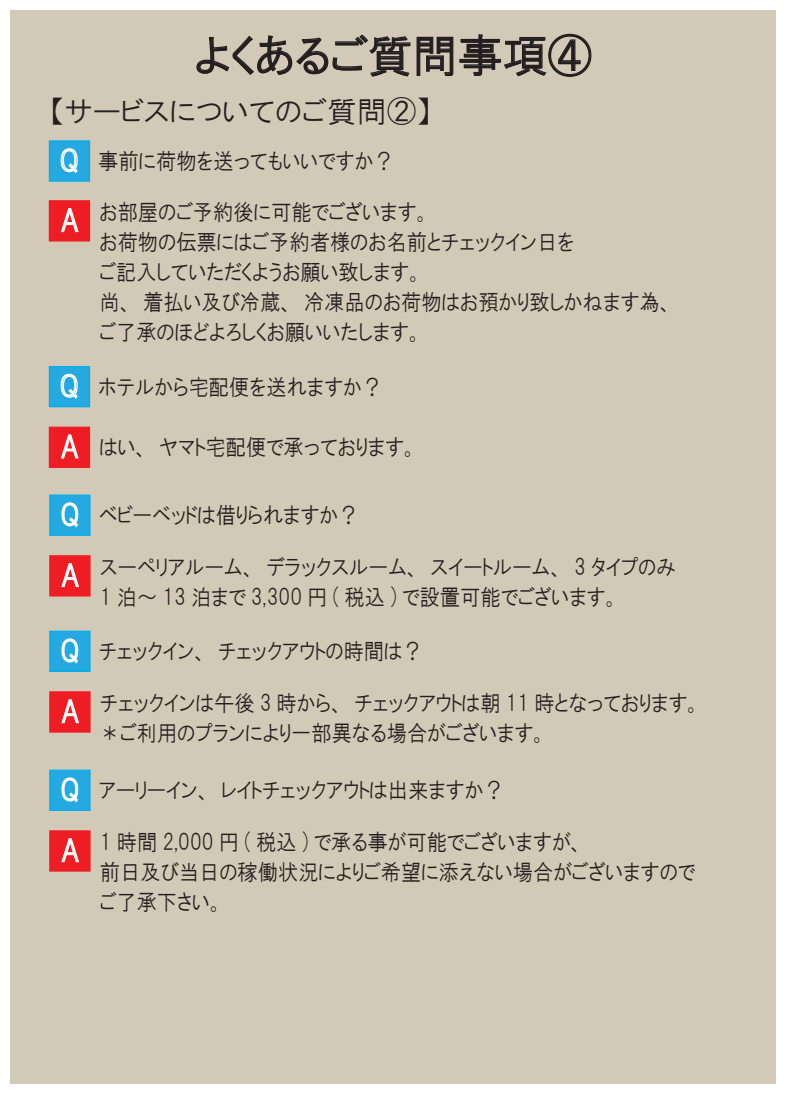
<style>
.page{position:relative;width:787px;height:1095px;background:#fff}
.page>*{position:absolute;margin:0;border:0;box-sizing:border-box;transform-origin:0 0}
.t1{font:45px "HGP Gothic M";color:#231f20}
.t2{font:30px "HGP Gothic M";color:#231f20}
.t3{font:22.5px/30px "HGP Gothic M";color:#231f20;scale:.9 1}
.s1{font-size:30px;color:#fff}
</style>
<div class="page">
<div style="left:11px;top:11px;width:765px;height:1073px;background:#d3c9b7"></div>
<svg style="left:196px;top:33px;width:396px;height:44px"></svg>
<div style="left:49px;top:140px;width:41px;height:42px;background:#24aae1;border:1px solid #00aeef"></div>
<svg style="left:61px;top:148px;width:17px;height:26px"></svg>
<div style="left:49px;top:200px;width:41px;height:42px;background:#ee1d23;border:1px solid #ee1d23"></div>
<svg style="left:61px;top:208px;width:18px;height:25px"></svg>
<div style="left:49px;top:366px;width:41px;height:41px;background:#24aae1;border:1px solid #00aeef"></div>
<svg style="left:61px;top:373px;width:17px;height:26px"></svg>
<div style="left:49px;top:427px;width:41px;height:41px;background:#ee1d23"></div>
<svg style="left:61px;top:434px;width:18px;height:25px"></svg>
<div style="left:49px;top:494px;width:42px;height:42px;background:#24aae1;border:1px solid #00aeef"></div>
<svg style="left:61px;top:502px;width:18px;height:26px"></svg>
<div style="left:49px;top:555px;width:42px;height:41px;background:#ee1d23;border:1px solid #ee1d23"></div>
<svg style="left:61px;top:563px;width:18px;height:25px"></svg>
<div style="left:49px;top:631px;width:42px;height:41px;background:#24aae1;border:1px solid #00aeef"></div>
<svg style="left:61px;top:638px;width:18px;height:26px"></svg>
<div style="left:49px;top:691px;width:42px;height:42px;background:#ee1d23;border:1px solid #ee1d23"></div>
<svg style="left:61px;top:699px;width:18px;height:25px"></svg>
<div style="left:49px;top:770px;width:42px;height:41px;background:#24aae1;border:1px solid #00aeef"></div>
<svg style="left:61px;top:777px;width:18px;height:26px"></svg>
<div style="left:49px;top:830px;width:42px;height:42px;background:#ee1d23;border:1px solid #ee1d23"></div>
<svg style="left:61px;top:838px;width:18px;height:25px"></svg>
<h1 class="t1" style="left:194px;top:33px;width:399px">よくあるご質問事項④</h1>
<h2 class="t2" style="left:49px;top:96px;width:384px">【サービスについてのご質問②】</h2>
<p class="t3" style="left:60px;top:146px;width:373px"><span class="s1">Q</span> 事前に荷物を送ってもいいですか？</p>
<p class="t3" style="left:99px;top:197px;width:639px;text-indent:-40px"><span class="s1">A</span> お部屋のご予約後に可能でございます。<br>お荷物の伝票にはご予約者様のお名前とチェックイン日を<br>ご記入していただくようお願い致します。<br>尚、着払い及び冷蔵、冷凍品のお荷物はお預かり致しかねます為、ご了承のほどよろしくお願いいたします。</p>
<p class="t3" style="left:60px;top:372px;width:360px"><span class="s1">Q</span> ホテルから宅配便を送れますか？</p>
<p class="t3" style="left:60px;top:432px;width:399px"><span class="s1">A</span> はい、ヤマト宅配便で承っております。</p>
<p class="t3" style="left:60px;top:500px;width:333px"><span class="s1">Q</span> ベビーベッドは借りられますか？</p>
<p class="t3" style="left:100px;top:552px;width:641px;text-indent:-40px"><span class="s1">A</span> スーペリアルーム、デラックスルーム、スイートルーム、 3 タイプのみ<br>1 泊～ 13 泊まで 3,300 円 ( 税込 ) で設置可能でございます。</p>
<p class="t3" style="left:60px;top:636px;width:404px"><span class="s1">Q</span> チェックイン、チェックアウトの時間は？</p>
<p class="t3" style="left:100px;top:688px;width:669px;text-indent:-40px"><span class="s1">A</span> チェックインは午後 3 時から、チェックアウトは朝 11 時となっております。＊ご利用のプランにより一部異なる場合がございます。</p>
<p class="t3" style="left:60px;top:775px;width:494px"><span class="s1">Q</span> アーリーイン、レイトチェックアウトは出来ますか？</p>
<p class="t3" style="left:100px;top:827px;width:663px;text-indent:-40px"><span class="s1">A</span> 1 時間 2,000 円 ( 税込 ) で承る事が可能でございますが、<br>前日及び当日の稼働状況によりご希望に添えない場合がございますのでご了承下さい。</p>
</div>
